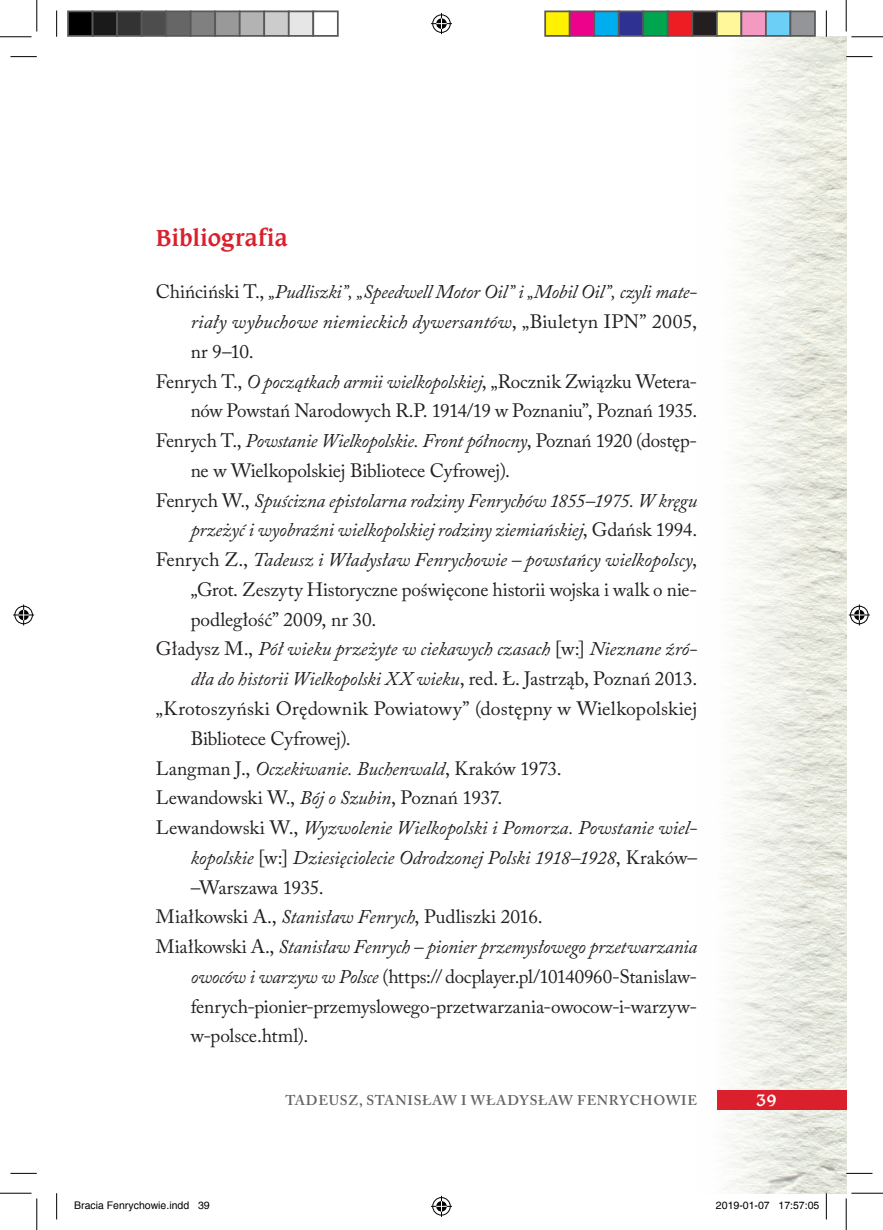
<style>
.page{position:relative;width:883px;height:1230px;background:#fff}
.page>*{position:absolute;margin:0;border:0;box-sizing:border-box;transform-origin:0 0}
.Śródtyt__poz_1_-_s_n{font:700 24.5px "Caxton Bk EU";letter-spacing:-.01em;color:#da202d}
.Literatura_-_s_a{font:19.25px/29.8px "Adobe Caslon Pro";letter-spacing:-.005em;color:#231f20}
.Literatura_-_s_a-2{font:italic 19.25px/29.8px "Adobe Caslon Pro";letter-spacing:-.01em;color:#231f20;text-align:justify}
.t1{font:700 17.5px "Caxton Bk EU";color:#fff}
.t2{font:600 14px "Adobe Caslon Pro";letter-spacing:.055em;color:#636366}
.t3{font:10.5px "Helvetica";color:#000}
.s1{font-style:normal}
.s2{font-style:italic}
</style>
<div class="page">
<img style="left:717px;top:37px;width:128px;height:1156px">
<div style="left:716px;top:1090px;width:129px;height:19px;background:#da202d"></div>
<svg style="left:10px;top:56px;width:27px;height:1px"></svg>
<svg style="left:845px;top:56px;width:27px;height:1px"></svg>
<svg style="left:10px;top:1172px;width:27px;height:1px"></svg>
<svg style="left:845px;top:1172px;width:27px;height:1px"></svg>
<svg style="left:56px;top:10px;width:1px;height:27px"></svg>
<svg style="left:56px;top:1193px;width:1px;height:26px"></svg>
<svg style="left:825px;top:10px;width:1px;height:27px"></svg>
<svg style="left:825px;top:1193px;width:1px;height:26px"></svg>
<hr style="left:0;top:36px;width:32px;height:1px;background:#000">
<hr style="left:851px;top:36px;width:31px;height:1px;background:#000">
<hr style="left:0;top:1192px;width:32px;height:1px;background:#000">
<hr style="left:851px;top:1192px;width:31px;height:1px;background:#000">
<hr style="left:36px;top:0;width:1px;height:31px;background:#000">
<hr style="left:36px;top:1198px;width:1px;height:31px;background:#000">
<hr style="left:845px;top:0;width:1px;height:31px;background:#000">
<hr style="left:845px;top:1198px;width:1px;height:31px;background:#000">
<svg style="left:431px;top:13px;width:21px;height:21px"></svg>
<svg style="left:431px;top:1195px;width:21px;height:21px"></svg>
<svg style="left:13px;top:604px;width:21px;height:21px"></svg>
<svg style="left:848px;top:604px;width:21px;height:21px"></svg>
<div style="left:68px;top:11px;width:24px;height:25px;background:#000"></div>
<div style="left:67px;top:10px;width:26px;height:27px;border:2px solid #595959"></div>
<div style="left:92px;top:11px;width:25px;height:25px;background:#1a1a1a"></div>
<div style="left:92px;top:10px;width:26px;height:27px;border:2px solid #595959"></div>
<div style="left:117px;top:11px;width:24px;height:25px;background:#333"></div>
<div style="left:116px;top:10px;width:26px;height:27px;border:2px solid #595959"></div>
<div style="left:141px;top:11px;width:25px;height:25px;background:#4d4d4d"></div>
<div style="left:141px;top:10px;width:26px;height:27px;border:2px solid #595959"></div>
<div style="left:166px;top:11px;width:24px;height:25px;background:#666"></div>
<div style="left:165px;top:10px;width:26px;height:27px;border:2px solid #595959"></div>
<div style="left:190px;top:11px;width:25px;height:25px;background:#808080"></div>
<div style="left:190px;top:10px;width:26px;height:27px;border:2px solid #595959"></div>
<div style="left:215px;top:11px;width:24px;height:25px;background:#999"></div>
<div style="left:214px;top:10px;width:26px;height:27px;border:2px solid #595959"></div>
<div style="left:239px;top:11px;width:25px;height:25px;background:#b3b3b3"></div>
<div style="left:239px;top:10px;width:26px;height:27px;border:2px solid #595959"></div>
<div style="left:264px;top:11px;width:24px;height:25px;background:#ccc"></div>
<div style="left:263px;top:10px;width:26px;height:27px;border:2px solid #595959"></div>
<div style="left:288px;top:11px;width:25px;height:25px;background:#e6e6e6"></div>
<div style="left:288px;top:10px;width:26px;height:27px;border:2px solid #595959"></div>
<div style="left:312px;top:10px;width:26px;height:27px;border:2px solid #595959"></div>
<div style="left:545px;top:11px;width:24px;height:25px;background:#fff101"></div>
<div style="left:544px;top:10px;width:26px;height:27px;border:2px solid #595959"></div>
<div style="left:569px;top:11px;width:25px;height:25px;background:#ed028c"></div>
<div style="left:568px;top:10px;width:26px;height:27px;border:2px solid #595959"></div>
<div style="left:594px;top:11px;width:24px;height:25px;background:#00aeef"></div>
<div style="left:593px;top:10px;width:26px;height:27px;border:2px solid #595959"></div>
<div style="left:618px;top:11px;width:25px;height:25px;background:#2e3092"></div>
<div style="left:617px;top:10px;width:26px;height:27px;border:2px solid #595959"></div>
<div style="left:643px;top:11px;width:24px;height:25px;background:#00a54f"></div>
<div style="left:642px;top:10px;width:26px;height:27px;border:2px solid #595959"></div>
<div style="left:667px;top:11px;width:25px;height:25px;background:#ee1d23"></div>
<div style="left:666px;top:10px;width:26px;height:27px;border:2px solid #595959"></div>
<div style="left:692px;top:11px;width:24px;height:25px;background:#231f20"></div>
<div style="left:691px;top:10px;width:26px;height:27px;border:2px solid #595959"></div>
<div style="left:716px;top:11px;width:25px;height:25px;background:#fff79a"></div>
<div style="left:715px;top:10px;width:26px;height:27px;border:2px solid #595959"></div>
<div style="left:741px;top:11px;width:24px;height:25px;background:#f499c2"></div>
<div style="left:740px;top:10px;width:26px;height:27px;border:2px solid #595959"></div>
<div style="left:765px;top:11px;width:25px;height:25px;background:#6bcff6"></div>
<div style="left:764px;top:10px;width:26px;height:27px;border:2px solid #595959"></div>
<div style="left:790px;top:11px;width:24px;height:25px;background:#939598"></div>
<div style="left:789px;top:10px;width:26px;height:27px;border:2px solid #595959"></div>
<p class="Śródtyt__poz_1_-_s_n" style="left:156px;top:222px;width:134px">Bibliografia</p>
<p class="Literatura_-_s_a-2" style="left:191px;top:277px;width:507px;text-indent:-35px"><span class="s1">Chińciński T.,</span> „Pudliszki”, „Speedwell Motor Oil” i „Mobil Oil”, czyli mate&shy;riały wybuchowe niemieckich dywersantów<span class="s1">, „Biuletyn IPN” 2005, nr 9–10.</span></p>
<p class="Literatura_-_s_a" style="left:156px;top:366px;width:542px;text-align:right">Fenrych T., <span class="s2">O początkach armii wielkopolskiej</span>, „Rocznik Związku Wetera&shy;nów Powstań Narodowych R.P. 1914/19 w Poznaniu”, Poznań 1935.</p>
<p class="Literatura_-_s_a" style="left:191px;top:425px;width:507px;text-indent:-35px">Fenrych T., <span class="s2">Powstanie Wielkopolskie. Front północny</span>, Poznań 1920 (dostęp&shy;ne w Wielkopolskiej Bibliotece Cyfrowej).</p>
<p class="Literatura_-_s_a-2" style="left:156px;top:485px;width:542px;text-align:right"><span class="s1">Fenrych W.,</span> Spuścizna epistolarna rodziny Fenrychów 1855–1975. W kręgu przeżyć i wyobraźni wielkopolskiej rodziny ziemiańskiej<span class="s1">, Gdańsk 1994.</span></p>
<p class="Literatura_-_s_a" style="left:191px;top:544px;width:507px;text-align:justify;text-indent:-35px">Fenrych Z., <span class="s2">Tadeusz i Władysław Fenrychowie – powstańcy wielkopolscy</span>, „Grot. Zeszyty Historyczne poświęcone historii wojska i walk o nie&shy;podległość” 2009, nr 30.</p>
<p class="Literatura_-_s_a-2" style="left:156px;top:634px;width:542px;text-align:right"><span class="s1">Gładysz M.,</span> Pół wieku przeżyte w ciekawych czasach <span class="s1">[w:]</span> Nieznane źró&shy;dła do historii Wielkopolski XX wieku<span class="s1">, red. Ł. Jastrząb, Poznań 2013.</span></p>
<p class="Literatura_-_s_a" style="left:191px;top:693px;width:508px;text-indent:-35px">„Krotoszyński Orędownik Powiatowy” (dostępny w Wielkopolskiej<br>Bibliotece Cyfrowej).</p>
<p class="Literatura_-_s_a" style="left:156px;top:753px;width:407px">Langman J., <span class="s2">Oczekiwanie. Buchenwald</span>, Kraków 1973.</p>
<p class="Literatura_-_s_a" style="left:156px;top:782px;width:348px">Lewandowski W., <span class="s2">Bój o Szubin</span>, Poznań 1937.</p>
<p class="Literatura_-_s_a-2" style="left:191px;top:812px;width:507px;text-indent:-35px"><span class="s1">Lewandowski W.,</span> Wyzwolenie Wielkopolski i Pomorza. Powstanie wiel&shy;kopolskie <span class="s1">[w:]</span> Dziesięciolecie Odrodzonej Polski 1918–1928<span class="s1">, Kraków– –Warszawa 1935.</span></p>
<p class="Literatura_-_s_a" style="left:156px;top:901px;width:388px">Miałkowski A., <span class="s2">Stanisław Fenrych</span>, Pudliszki 2016.</p>
<p class="Literatura_-_s_a" style="left:191px;top:931px;width:507px;text-align:justify;text-indent:-35px">Miałkowski A., <span class="s2">Stanisław Fenrych – pionier przemysłowego przetwarzania owoców i warzyw w Polsce</span> (https:// docplayer.pl/10140960-Stanislaw&shy;fenrych-pionier-przemyslowego-przetwarzania-owocow-i-warzyw&shy;w-polsce.html).</p>
<p class="t2" style="left:285px;top:1092px;width:413px">TADEUSZ, STANISŁAW I WŁADYSŁAW FENRYCHOWIE</p>
<p class="t1" style="left:755px;top:1088px;width:22px">39</p>
<p class="t3" style="left:74px;top:1199px;width:137px">Bracia Fenrychowie.indd 39</p>
<p class="t3" style="left:715px;top:1199px;width:105px">2019-01-07 17:57:05</p>
</div>
